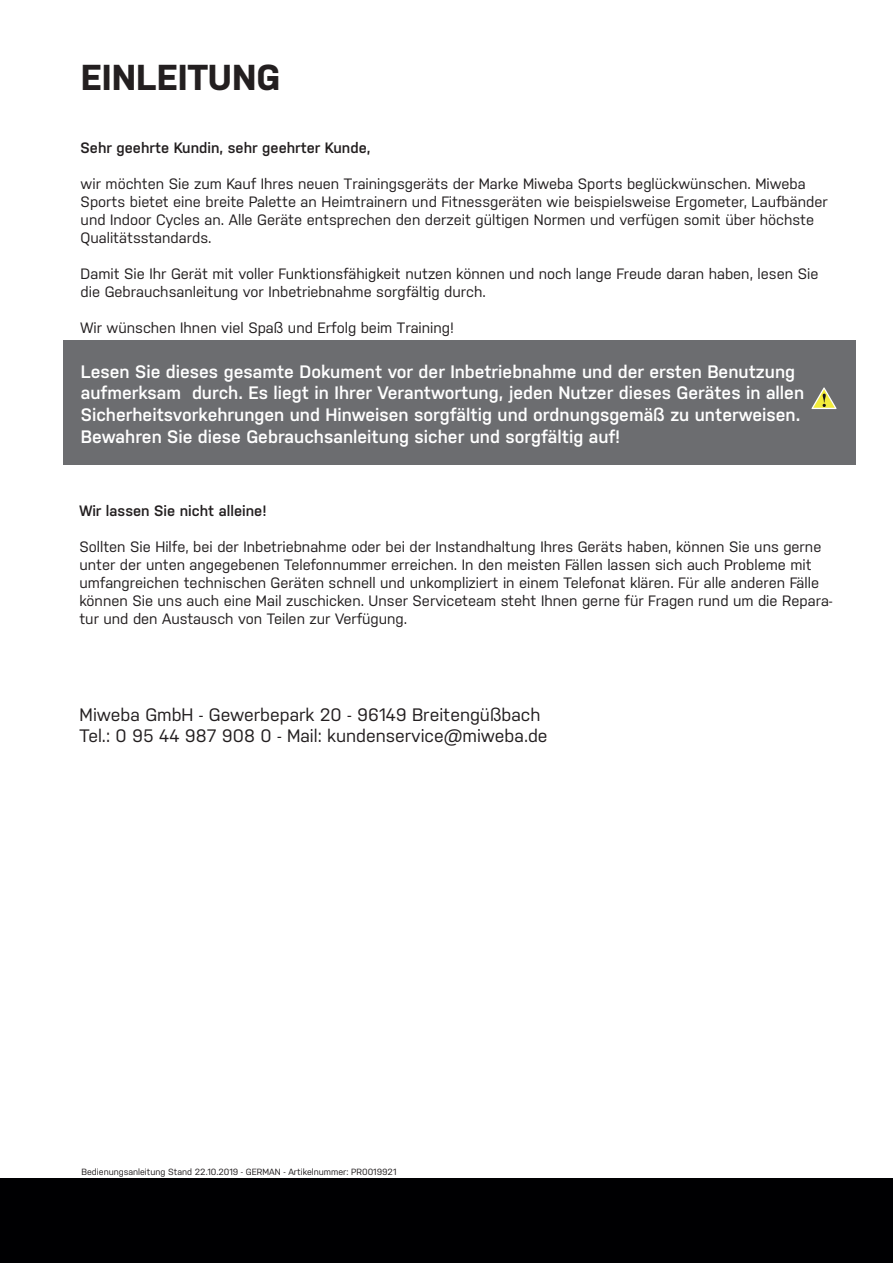
<style>
.page{position:relative;width:893px;height:1263px;background:#fff}
.page>*{position:absolute;margin:0;border:0;box-sizing:border-box;transform-origin:0 0}
.t1{font:700 36px "Nudista";color:#231f20}
.t2{font:600 18px/21.6px "Nudista";color:#fff}
.t3{font:18px/21.6px "Nudista";color:#231f20}
.t4{font:15px/18px "Nudista";color:#231f20}
.t5{font:600 15px "Nudista";color:#231f20}
.t6{font:9px "Nudista";color:#231f20}
</style>
<div class="page">
<div style="left:0;top:1178px;width:893px;height:85px;background:#000002"></div>
<div style="left:64px;top:341px;width:792px;height:124px;background:#6c6d70"></div>
<svg style="left:811px;top:387px;width:26px;height:22px"></svg>
<h1 class="t1" style="left:81px;top:57px;width:201px">EINLEITUNG</h1>
<p class="t5" style="left:81px;top:139px;width:291px">Sehr geehrte Kundin, sehr geehrter Kunde,</p>
<p class="t4" style="left:81px;top:174px;width:749px">wir möchten Sie zum Kauf Ihres neuen Trainingsgeräts der Marke Miweba Sports beglückwünschen. Miweba Sports bietet eine breite Palette an Heimtrainern und Fitnessgeräten wie beispielsweise Ergometer, Laufbänder und Indoor Cycles an. Alle Geräte entsprechen den derzeit gültigen Normen und verfügen somit über höchste Qualitätsstandards.</p>
<p class="t4" style="left:81px;top:264px;width:739px">Damit Sie Ihr Gerät mit voller Funktionsfähigkeit nutzen können und noch lange Freude daran haben, lesen Sie die Gebrauchsanleitung vor Inbetriebnahme sorgfältig durch.</p>
<p class="t4" style="left:81px;top:318px;width:375px">Wir wünschen Ihnen viel Spaß und Erfolg beim Training!</p>
<p class="t2" style="left:81px;top:361px;width:725px">Lesen Sie dieses gesamte Dokument vor der Inbetriebnahme und der ersten Benutzung aufmerksam durch. Es liegt in Ihrer Verantwortung, jeden Nutzer dieses Gerätes in allen Sicherheitsvorkehrungen und Hinweisen sorgfältig und ordnungsgemäß zu unterweisen.<br>Bewahren Sie diese Gebrauchsanleitung sicher und sorgfältig auf!</p>
<p class="t5" style="left:79px;top:502px;width:189px">Wir lassen Sie nicht alleine!</p>
<p class="t4" style="left:79px;top:537px;width:755px">Sollten Sie Hilfe, bei der Inbetriebnahme oder bei der Instandhaltung Ihres Geräts haben, können Sie uns gerne unter der unten angegebenen Telefonnummer erreichen. In den meisten Fällen lassen sich auch Probleme mit umfangreichen technischen Geräten schnell und unkompliziert in einem Telefonat klären. Für alle anderen Fälle können Sie uns auch eine Mail zuschicken. Unser Serviceteam steht Ihnen gerne für Fragen rund um die Repara&shy;tur und den Austausch von Teilen zur Verfügung.</p>
<p class="t3" style="left:80px;top:704px;width:469px">Miweba GmbH - Gewerbepark 20 - 96149 Breitengüßbach<br>Tel.: 0 95 44 987 908 0 - Mail: kundenservice@miweba.de</p>
<p class="t6" style="left:82px;top:1167px;width:316px">Bedienungsanleitung Stand 22.10.2019 - GERMAN - Artikelnummer: PR0019921</p>
</div>
